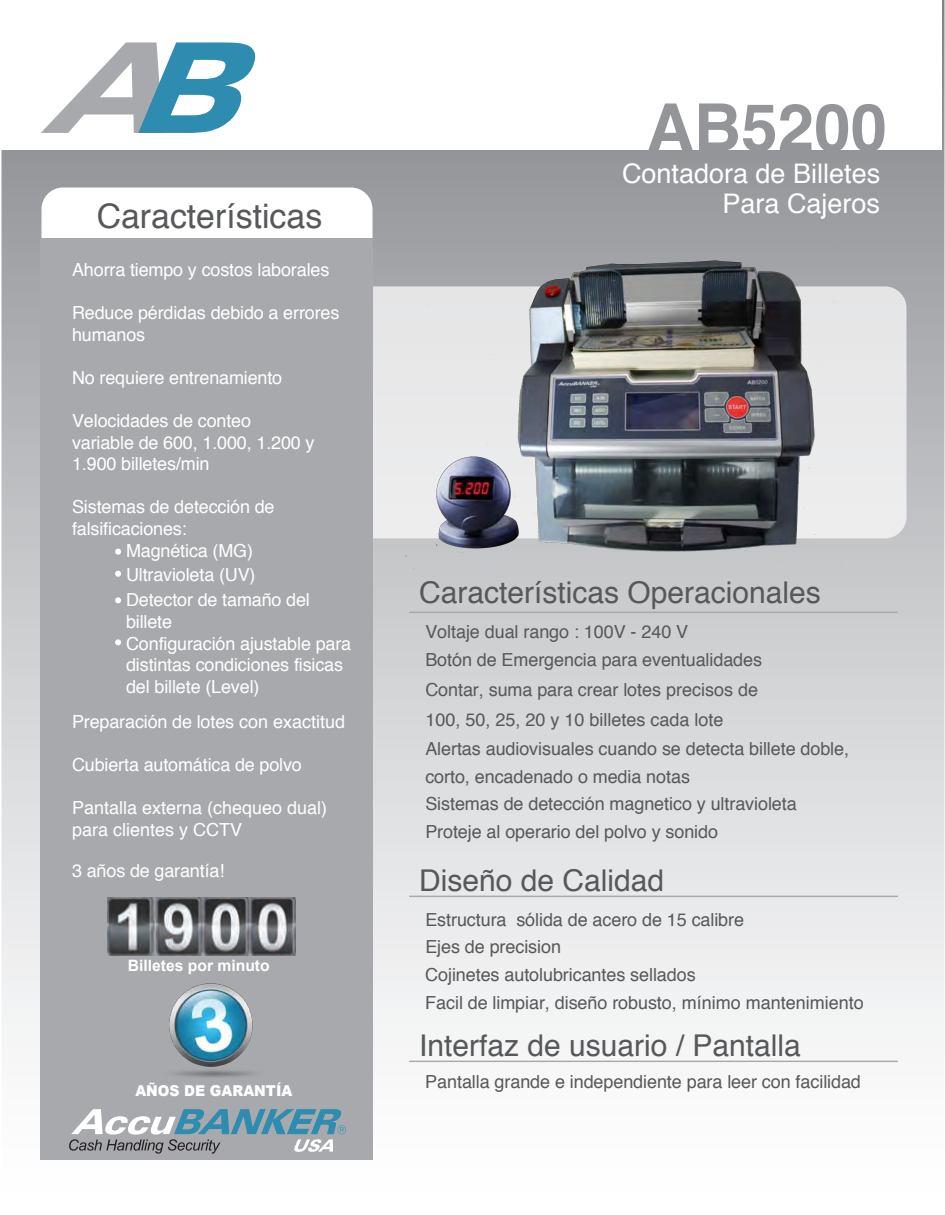
<style>
.page{position:relative;width:945px;height:1215px;background:#fff}
.page>*{position:absolute;margin:0;border:0;box-sizing:border-box;transform-origin:0 0}
.t1{font:587.25px "Arial";color:#a8a9ad}
.t2{font:700 65.55px "Helvetica";color:#939598}
.t3{font:33.9px "Helvetica";color:#57585a}
.t4{font:30px "Helvetica";color:#57585a}
.t5{font:27px/30px "Helvetica";color:#fff;text-align:right}
.t6{font:18px/27.6px "Helvetica";letter-spacing:-.005em;color:#57585a}
.t7{font:18px/21.6px "Helvetica";letter-spacing:-.01em;color:#fff}
.t8{font:700 15.6px "Arial";color:#fff}
.t9{font:900 15px "Arial";color:#fff;scale:.93 1}
</style>
<div class="page">
<div style="left:2px;top:0;width:942px;height:1214px;background:linear-gradient(to bottom,#86888c,#fff)"></div>
<div style="left:2px;top:0;width:940px;height:150px;background:#fff"></div>
<hr style="left:409px;top:1061px;width:489px;height:1px;background:#a8a9ad">
<hr style="left:409px;top:612px;width:489px;height:1px;background:#a8a9ad">
<svg style="left:41px;top:42px;width:215px;height:91px"></svg>
<div style="left:353px;top:286px;width:554px;height:252px;background:#e9e9ea;border-radius:22px"></div>
<svg style="left:41px;top:188px;width:332px;height:51px"></svg>
<div style="left:40px;top:239px;width:333px;height:921px;background:#a8a9ad"></div>
<img style="left:427px;top:241px;width:458px;height:327px">
<img style="left:108px;top:898px;width:188px;height:58px">
<svg style="left:69px;top:1109px;width:277px;height:45px"></svg>
<svg style="left:115px;top:549px;width:6px;height:6px"></svg>
<svg style="left:115px;top:571px;width:6px;height:6px"></svg>
<svg style="left:115px;top:597px;width:6px;height:6px"></svg>
<svg style="left:115px;top:639px;width:6px;height:6px"></svg>
<hr style="left:409px;top:896px;width:489px;height:1px;background:#a8a9ad">
<img style="left:169px;top:983px;width:89px;height:108px">
<img style="left:392px;top:248px;width:481px;height:320px">
<h3 class="t3" style="left:97px;top:190px;width:227px">Características</h3>
<h2 class="t2" style="left:647px;top:75px;width:242px">AB5200</h2>
<h3 class="t5" style="left:622px;top:160px;width:260px">Contadora de Billetes<br>Para Cajeros</h3>
<p class="t7" style="left:72px;top:259px;width:259px">Ahorra tiempo y costos laborales</p>
<p class="t7" style="left:72px;top:302px;width:269px">Reduce pérdidas debido a errores humanos</p>
<p class="t7" style="left:72px;top:367px;width:212px">No requiere entrenamiento</p>
<p class="t7" style="left:72px;top:410px;width:244px">Velocidades de conteo variable de 600, 1.000, 1.200 y<br>1.900 billetes/min</p>
<p class="t7" style="left:72px;top:497px;width:204px">Sistemas de detección de falsificaciones:</p>
<p class="t7" style="left:126px;top:538px;width:185px;line-height:24.9px">Magnética (MG)<br>Ultravioleta (UV)<br>Detector de tamaño del</p>
<p class="t7" style="left:126px;top:611px;width:227px">billete<br>Configuración ajustable para distintas condiciones fisicas del billete (Level)</p>
<p class="t7" style="left:72px;top:711px;width:275px">Preparación de lotes con exactitud</p>
<p class="t7" style="left:72px;top:755px;width:231px">Cubierta automática de polvo</p>
<p class="t7" style="left:72px;top:798px;width:257px">Pantalla externa (chequeo dual) para clientes y CCTV</p>
<p class="t7" style="left:72px;top:861px;width:154px">3 años de garantía!</p>
<h3 class="t4" style="left:419px;top:569px;width:403px">Características Operacionales</h3>
<p class="t6" style="left:425px;top:618px;width:264px">Voltaje dual rango : 100V - 240 V</p>
<p class="t6" style="left:425px;top:647px;width:338px">Botón de Emergencia para eventualidades</p>
<p class="t6" style="left:425px;top:676px;width:334px">Contar, suma para crear lotes precisos de</p>
<p class="t6" style="left:425px;top:706px;width:300px">100, 50, 25, 20 y 10 billetes cada lote</p>
<p class="t6" style="left:425px;top:736px;width:425px">Alertas audiovisuales cuando se detecta billete doble, corto, encadenado o media notas<br>Sistemas de detección magnetico y ultravioleta Proteje al operario del polvo y sonido</p>
<h1 class="t1" style="left:42px;top:491px;width:533px">••</h1>
<h3 class="t4" style="left:419px;top:857px;width:247px">Diseño de Calidad</h3>
<p class="t6" style="left:425px;top:906px;width:440px">Estructura sólida de acero de 15 calibre<br>Ejes de precision<br>Cojinetes autolubricantes sellados<br>Facil de limpiar, diseño robusto, mínimo mantenimiento</p>
<p class="t8" style="left:128px;top:956px;width:143px">Billetes por minuto</p>
<p class="t9" style="left:135px;top:1079px;width:170px">AÑOS DE GARANTÍA</p>
<h3 class="t4" style="left:419px;top:1022px;width:383px">Interfaz de usuario / Pantalla</h3>
<p class="t6" style="left:425px;top:1068px;width:437px">Pantalla grande e independiente para leer con facilidad</p>
</div>
